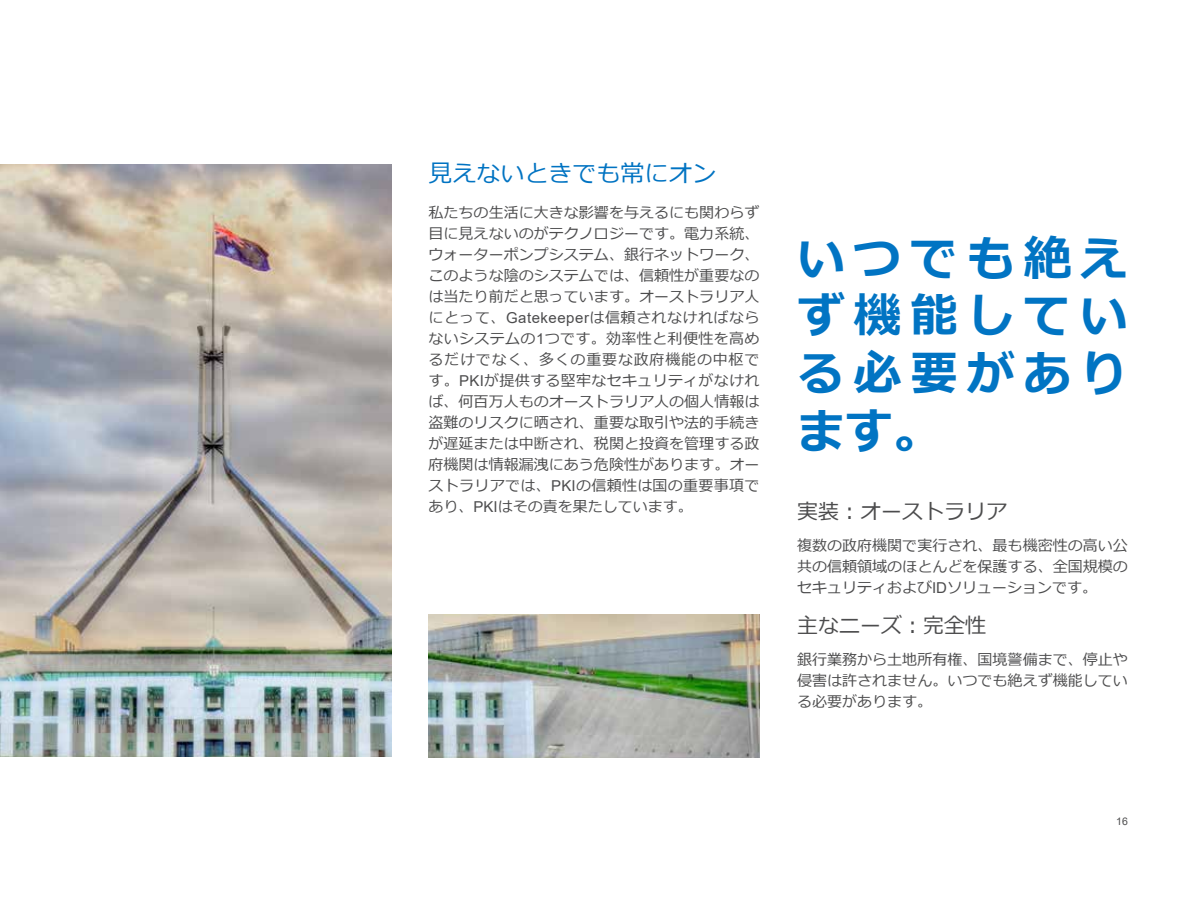
<style>
.page{position:relative;width:1188px;height:918px;background:#fff}
.page>*{position:absolute;margin:0;border:0;box-sizing:border-box;transform-origin:0 0}
.t1{font:700 48px/57.6px "Meiryo";letter-spacing:.18em;color:#0174c3;text-align:justify}
.t2{font:24px "Meiryo";color:#0073c2}
.t3{font:21px "Meiryo";color:#4c4c4d}
.t4{font:15px/21px "Meiryo";letter-spacing:.005em;color:#4c4c4d;text-align:justify}
.t5{font:10.5px "Arial";color:#4c4c4d}
.s1{font-family:"Arial"}
</style>
<div class="page">
<img style="left:0;top:165px;width:391px;height:592px">
<img style="left:428px;top:615px;width:331px;height:143px">
<h2 class="t2" style="left:429px;top:157px;width:289px">見えないときでも常にオン</h2>
<p class="t4" style="left:429px;top:203px;width:333px">私たちの生活に大きな影響を与えるにも関わらず目に見えないのがテクノロジーです。電力系統、ウォーターポンプシステム、銀行ネットワーク、このような陰のシステムでは、信頼性が重要なのは当たり前だと思っています。オーストラリア人にとって、<span class="s1">Gatekeeper</span>は信頼されなければならないシステムの<span class="s1">1</span>つです。効率性と利便性を高めるだけでなく、多くの重要な政府機能の中枢です。<span class="s1">PKI</span>が提供する堅牢なセキュリティがなければ、何百万人ものオーストラリア人の個人情報は盗難のリスクに晒され、重要な取引や法的手続きが遅延または中断され、税関と投資を管理する政府機関は情報漏洩にあう危険性があります。オーストラリアでは、<span class="s1">PKI</span>の信頼性は国の重要事項であり、<span class="s1">PKI</span>はその責を果たしています。</p>
<h1 class="t1" style="left:797px;top:232px;width:332px">いつでも絶えず機能している必要があります。</h1>
<h3 class="t3" style="left:797px;top:497px;width:211px">実装︓オーストラリア</h3>
<p class="t4" style="left:797px;top:536px;width:332px">複数の政府機関で実行され、最も機密性の高い公共の信頼領域のほとんどを保護する、全国規模のセキュリティおよび<span class="s1">ID</span>ソリューションです。</p>
<h3 class="t3" style="left:797px;top:611px;width:190px">主なニーズ︓完全性</h3>
<p class="t4" style="left:797px;top:650px;width:332px">銀行業務から土地所有権、国境警備まで、停止や侵害は許されません。いつでも絶えず機能している必要があります。</p>
<p class="t5" style="left:1116px;top:814px;width:13px">16</p>
</div>
